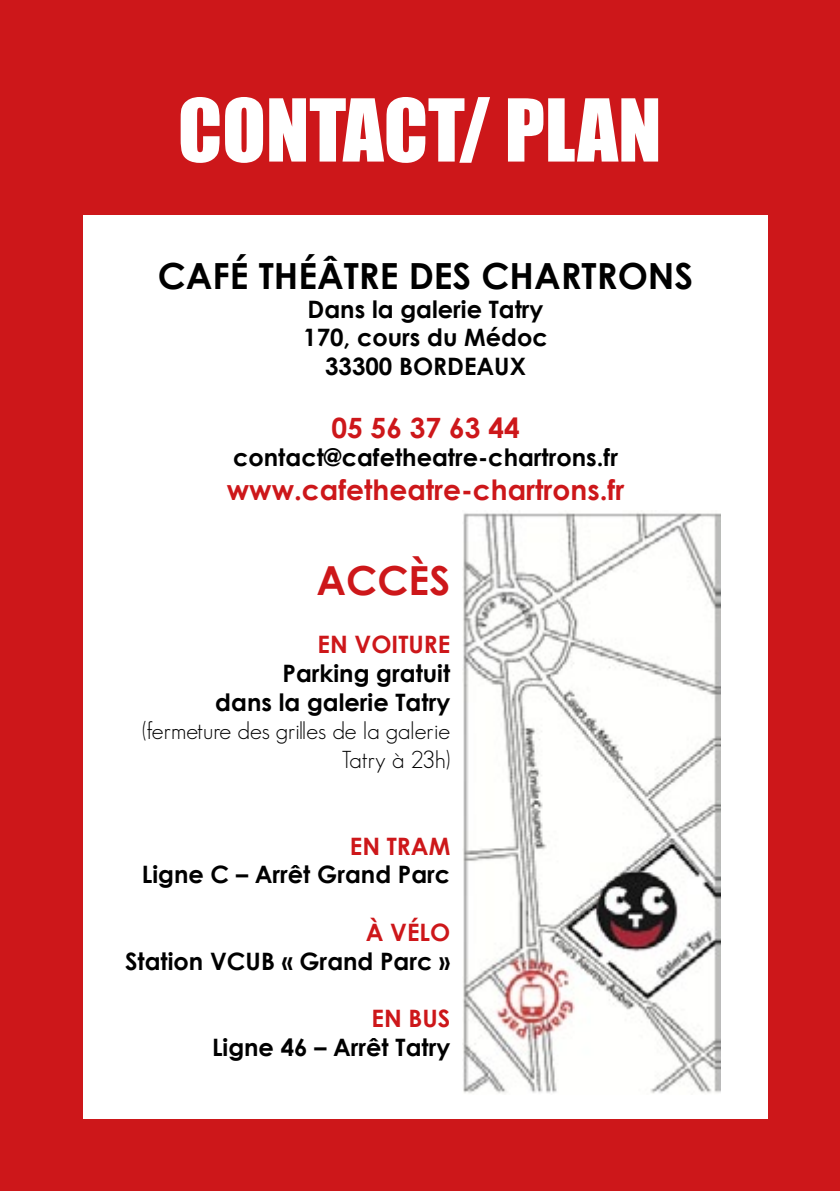
<style>
.page{position:relative;width:840px;height:1191px;background:#fff}
.page>*{position:absolute;margin:0;border:0;box-sizing:border-box;transform-origin:0 0}
.t1{font:80px "Impact";color:#fff}
.t2{font:700 40px "Century Gothic";color:#cd171a}
.t3{font:700 36px "Century Gothic";color:#000}
.t4{font:700 28px "Century Gothic";color:#cd171a}
.t5{font:700 24px/28.8px "Century Gothic";color:#000;text-align:center}
.t6{font:300 24px/28.8px "Geosans";color:#000;text-align:right}
.t7{font:700 24px "Century Gothic";color:#cd171a}
</style>
<div class="page">
<div style="left:0;top:0;width:839px;height:1191px;background:#cd171a"></div>
<div style="left:83px;top:215px;width:684px;height:904px;background:#fff"></div>
<img style="left:462px;top:513px;width:257px;height:581px">
<h1 class="t1" style="left:178px;top:68px;width:485px">CONTACT/ PLAN</h1>
<h3 class="t3" style="left:158px;top:253px;width:205px">Caf é Th éâtre</h3>
<h3 class="t3" style="left:408px;top:253px;width:21px">des</h3>
<h3 class="t3" style="left:481px;top:253px;width:52px">Chartro</h3>
<h3 class="t3" style="left:647px;top:253px;width:44px">ns</h3>
<p class="t5" style="left:303px;top:294px;width:246px">Dans la galerie Tatry<br>170, cours du Médoc<br>33300 BORDEAUX</p>
<p class="t4" style="left:331px;top:410px;width:190px">05 56 37 63 44</p>
<p class="t5" style="left:233px;top:443px;width:386px">contact@cafetheatre-chartrons.fr</p>
<p class="t4" style="left:227px;top:472px;width:399px">www.cafetheatre-chartrons.fr</p>
<h2 class="t2" style="left:316px;top:555px;width:135px">ACCèS</h2>
<p class="t7" style="left:317px;top:629px;width:52px">En voiture</p>
<p class="t5" style="left:215px;top:658px;width:236px;text-align:right">Parking gratuit<br>dans la galerie Tatry</p>
<p class="t6" style="left:142px;top:716px;width:309px">(fermeture des grilles de la galerie<br>Tatry à 23h)</p>
<p class="t7" style="left:350px;top:830px;width:54px">En tram</p>
<p class="t5" style="left:142px;top:859px;width:310px">Ligne C – Arrêt Grand Parc</p>
<p class="t7" style="left:365px;top:917px;width:69px">à vélo</p>
<p class="t5" style="left:125px;top:946px;width:326px">Station VCUB « Grand Parc »</p>
<p class="t7" style="left:371px;top:1003px;width:51px">En bus</p>
<p class="t5" style="left:212px;top:1032px;width:240px">Ligne 46 – Arrêt Tatry</p>
</div>
